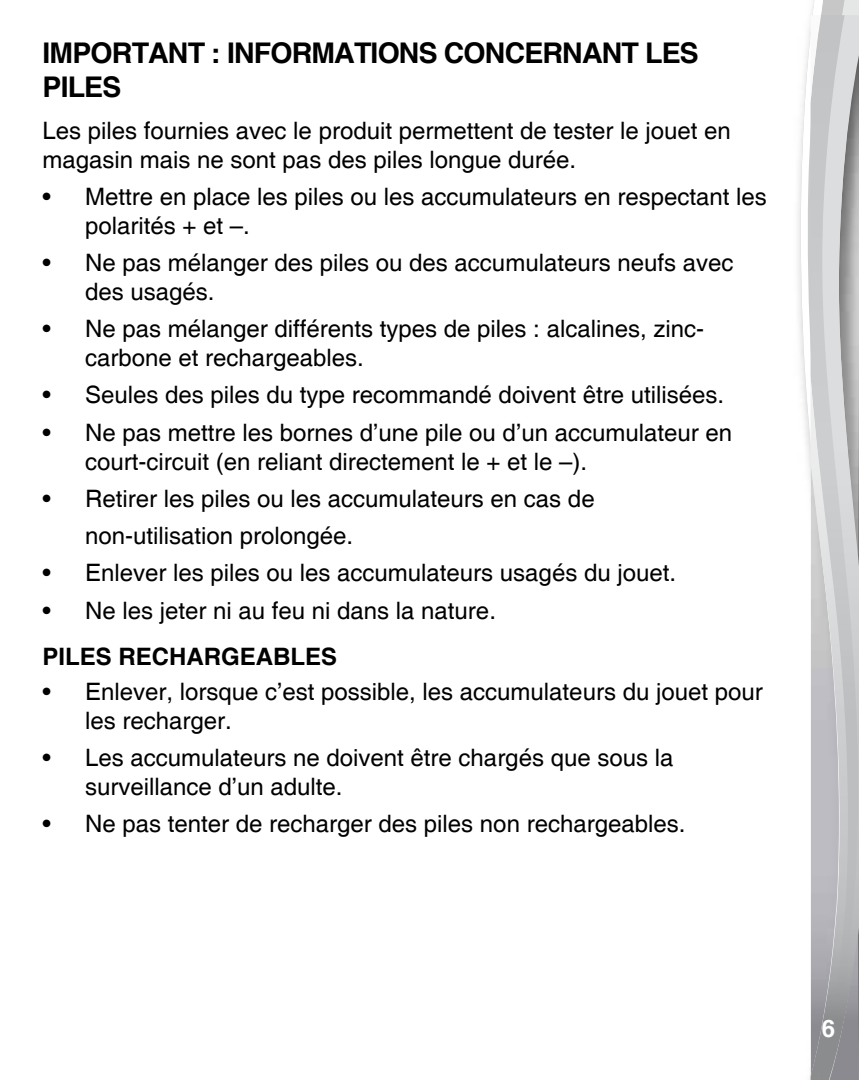
<style>
.page{position:relative;width:859px;height:1080px;background:#fff}
.page>*{position:absolute;margin:0;border:0;box-sizing:border-box;transform-origin:0 0}
.t1{font:700 28.5px/34.2px "Helvetica";letter-spacing:-.03em;color:#000}
.t2{font:24px/28.8px "Helvetica";color:#000}
.t3{font:700 24px "Helvetica";color:#000}
.t4{font:700 24px "Helvetica";color:#fff}
</style>
<div class="page">
<svg style="left:800px;top:26px;width:10px;height:453px"></svg>
<img style="left:858px;top:15px;width:1px;height:1065px">
<img style="left:848px;top:15px;width:10px;height:1065px">
<img style="left:810px;top:15px;width:38px;height:1065px">
<p class="t1" style="left:43px;top:36px;width:658px">IMPORTANT : INFORMATIONS CONCERNANT LES<br>PILES</p>
<p class="t2" style="left:43px;top:117px;width:690px">Les piles fournies avec le produit permettent de tester le jouet en magasin mais ne sont pas des piles longue durée.</p>
<p class="t2" style="left:85px;top:183px;width:683px;text-indent:-43px">• Mettre en place les piles ou les accumulateurs en respectant les polarités + et –.</p>
<p class="t2" style="left:85px;top:249px;width:650px;text-indent:-43px">• Ne pas mélanger des piles ou des accumulateurs neufs avec des usagés.</p>
<p class="t2" style="left:85px;top:315px;width:620px;text-indent:-43px">• Ne pas mélanger différents types de piles : alcalines, zinc&shy;carbone et rechargeables.</p>
<p class="t2" style="left:43px;top:381px;width:683px">• Seules des piles du type recommandé doivent être utilisées.</p>
<p class="t2" style="left:85px;top:419px;width:648px;text-indent:-43px">• Ne pas mettre les bornes d’une pile ou d’un accumulateur en court-circuit (en reliant directement le + et le –).</p>
<p class="t2" style="left:85px;top:481px;width:511px;line-height:37.2px;text-indent:-43px">• Retirer les piles ou les accumulateurs en cas de non-utilisation prolongée.</p>
<p class="t2" style="left:43px;top:559px;width:635px">• Enlever les piles ou les accumulateurs usagés du jouet.</p>
<p class="t2" style="left:43px;top:597px;width:455px">• Ne les jeter ni au feu ni dans la nature.</p>
<p class="t3" style="left:43px;top:641px;width:296px">PILES RECHARGEABLES</p>
<p class="t2" style="left:85px;top:678px;width:679px;text-indent:-43px">• Enlever, lorsque c’est possible, les accumulateurs du jouet pour les recharger.</p>
<p class="t2" style="left:85px;top:744px;width:590px;text-indent:-43px">• Les accumulateurs ne doivent être chargés que sous la surveillance d’un adulte.</p>
<p class="t2" style="left:43px;top:810px;width:644px">• Ne pas tenter de recharger des piles non rechargeables.</p>
<p class="t4" style="left:822px;top:1014px;width:15px">6</p>
</div>
